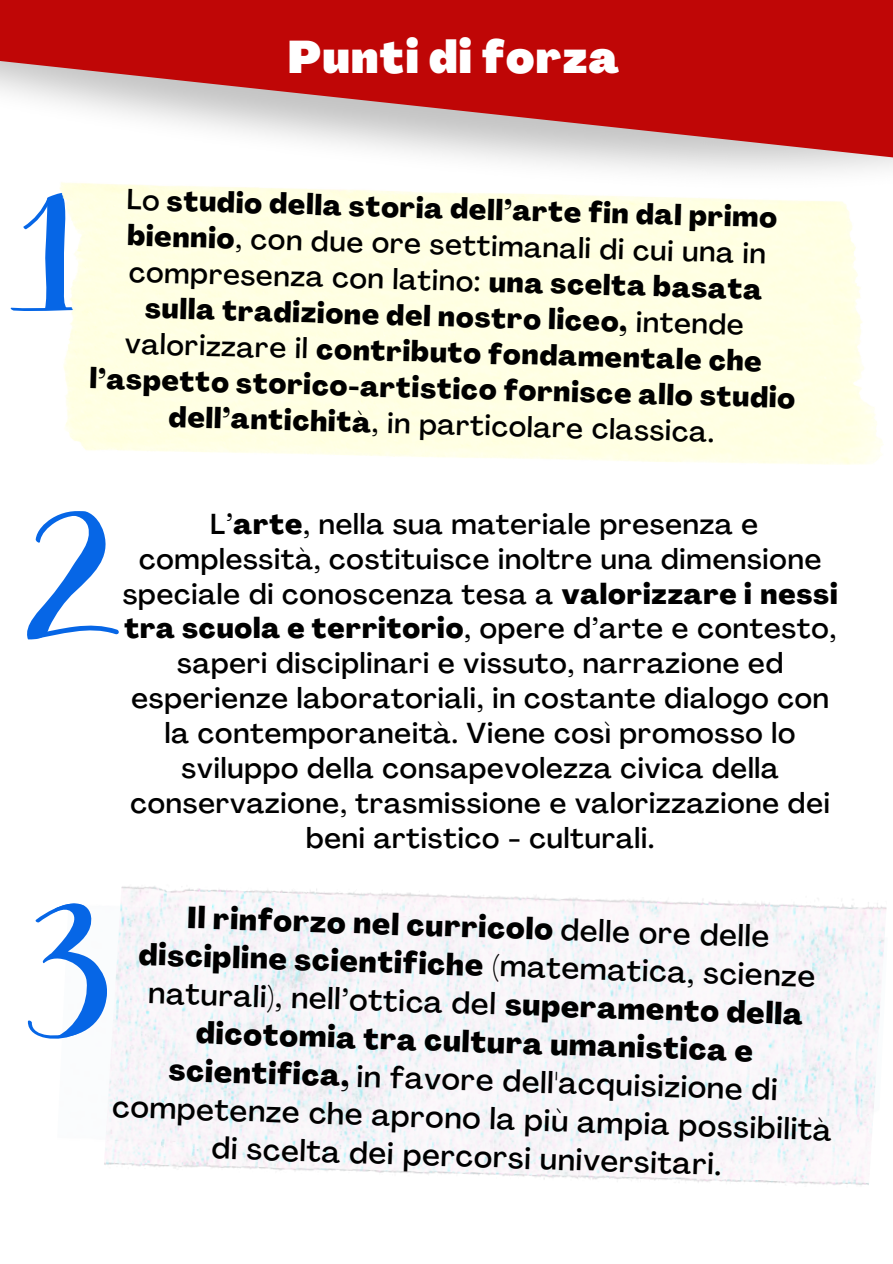
<style>
.page{position:relative;width:893px;height:1264px;background:#fff}
.page>*{position:absolute;margin:0;border:0;box-sizing:border-box;transform-origin:0 0}
.t1{font:900 44.85px "Agrandir";letter-spacing:.03em;color:#fff}
.t2{font:500 30px/38.1px "Agrandir";color:#000;text-align:center}
.t3{font:500 28.5px/34.8px "Agrandir";letter-spacing:.03em;color:#000;text-align:center}
.t4{font:800 28.5px/35.8px "Agrandir";color:#000;text-align:center}
.s1{font-weight:500}
.s2{font-weight:800}
</style>
<div class="page">
<svg style="left:11px;top:305px;width:48px;height:6px"></svg>
<img style="left:23px;top:193px;width:36px;height:112px">
<svg style="left:0;top:0;width:892px;height:172px;fill:#bf0606"></svg>
<svg style="left:27px;top:511px;width:92px;height:128px"></svg>
<img style="left:59px;top:182px;width:825px;height:282px">
<svg style="left:28px;top:903px;width:75px;height:135px"></svg>
<img style="left:103px;top:886px;width:783px;height:299px">
<p class="t1" style="left:287px;top:39px;width:333px">Punti di forza</p>
<p class="t4" style="left:97px;top:181px;width:707px;rotate:2deg"><span class="s1">Lo</span> studio della storia dell’arte fin dal primo biennio<span class="s1">, con due ore settimanali di cui una in compresenza con latino:</span> una scelta basata sulla tradizione del nostro liceo, <span class="s1">intende valorizzare il</span> contributo fondamentale che l’aspetto storico-artistico fornisce allo studio dell’antichità<span class="s1">, in particolare classica.</span></p>
<p class="t3" style="left:123px;top:509px;width:716px">L’<span class="s2">arte</span>, nella sua materiale presenza e complessità, costituisce inoltre una dimensione speciale di conoscenza tesa a <span class="s2">valorizzare i nessi tra scuola e territorio</span>, opere d’arte e contesto, saperi disciplinari e vissuto, narrazione ed esperienze laboratoriali, in costante dialogo con la contemporaneità. Viene così promosso lo sviluppo della consapevolezza civica della conservazione, trasmissione e valorizzazione dei beni artistico - culturali.</p>
<p class="t2" style="left:120px;top:898px;width:721px;rotate:2deg"><span class="s2">Il rinforzo nel curricolo</span> delle ore delle <span class="s2">discipline scientifiche</span> (matematica, scienze naturali), nell’ottica del <span class="s2">superamento della dicotomia tra cultura umanistica e scientifica,</span> in favore dell'acquisizione di competenze che aprono la più ampia possibilità di scelta dei percorsi universitari.</p>
</div>
